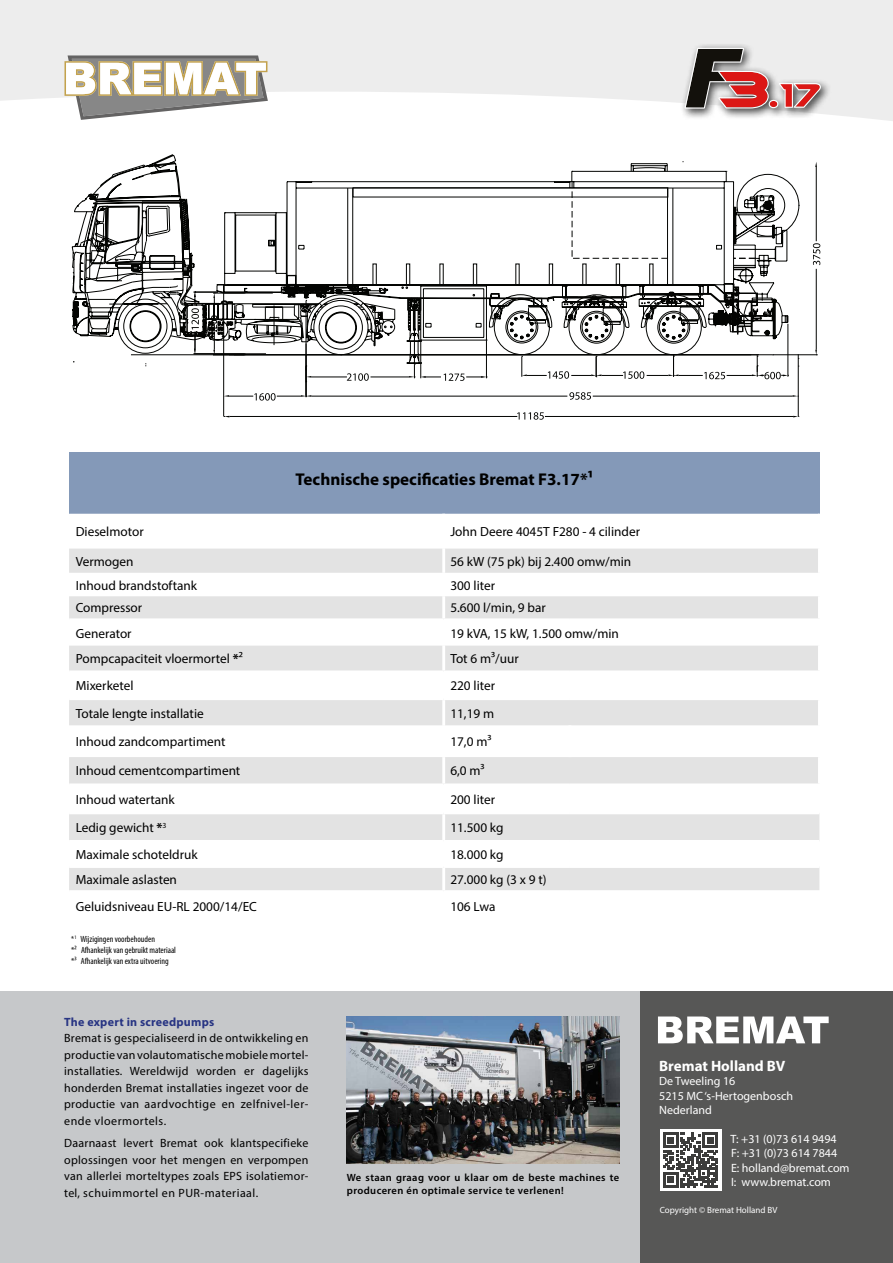
<style>
.page{position:relative;width:893px;height:1263px;background:#fff}
.page>*{position:absolute;margin:0;border:0;box-sizing:border-box;transform-origin:0 0}
.t1{font:700 17.1px "Myriad Pro";color:#000}
.t2{font:700 15px "Myriad Pro";color:#fff}
.t3{font:13.35px "Myriad Pro";color:#000}
.t4{font:12px/16.5px "Myriad Pro";letter-spacing:.04em;color:#000;text-align:justify}
.t5{font:12px/14.4px "Myriad Pro";color:#fff}
.t6{font:700 12px "Myriad Pro";letter-spacing:.02em;color:#283583}
.t7{font:600 10.5px/12.6px "Myriad Pro";letter-spacing:.04em;color:#000}
.t8{font:condensed 9px/10.8px "Myriad Pro";color:#000}
.t9{font:9px "Myriad Pro";color:#fff}
.s1{font-weight:700}
</style>
<div class="page">
<svg style="left:0;top:0;width:893px;height:121px;fill:#ededed"></svg>
<div style="left:69px;top:452px;width:750px;height:62px;background:#8499b8"></div>
<svg style="left:69px;top:548px;width:749px;height:98px"></svg>
<div style="left:69px;top:549px;width:749px;height:24px;background:#e3e3e3"></div>
<div style="left:69px;top:596px;width:749px;height:22px;background:#e3e3e3"></div>
<div style="left:69px;top:646px;width:749px;height:24px;background:#e3e3e3"></div>
<div style="left:69px;top:700px;width:749px;height:25px;background:#e3e3e3"></div>
<div style="left:69px;top:757px;width:749px;height:26px;background:#e3e3e3"></div>
<hr style="left:442px;top:514px;width:3px;height:35px;background:#fff">
<hr style="left:442px;top:549px;width:3px;height:24px;background:#fff">
<hr style="left:442px;top:573px;width:3px;height:23px;background:#fff">
<hr style="left:442px;top:596px;width:3px;height:22px;background:#fff">
<hr style="left:69px;top:618px;width:375px;height:3px;background:#fff">
<hr style="left:444px;top:618px;width:126px;height:3px;background:#fff">
<hr style="left:442px;top:621px;width:3px;height:25px;background:#fff">
<hr style="left:570px;top:618px;width:251px;height:3px;background:#fff">
<hr style="left:442px;top:646px;width:3px;height:24px;background:#fff">
<hr style="left:442px;top:700px;width:3px;height:25px;background:#fff">
<hr style="left:442px;top:757px;width:3px;height:26px;background:#fff">
<svg style="left:799px;top:167px;width:19px;height:200px"></svg>
<svg style="left:813px;top:243px;width:7px;height:22px"></svg>
<svg style="left:72px;top:161px;width:727px;height:259px"></svg>
<div style="left:680px;top:43px;width:152px;height:77px;background:#000;opacity:.75"></div>
<svg style="left:685px;top:48px;width:136px;height:61px;background:#b28d8c"></svg>
<svg style="left:64px;top:55px;width:204px;height:65px"></svg>
<div style="left:0;top:992px;width:893px;height:271px;background:#c6c8ca"></div>
<div style="left:641px;top:992px;width:252px;height:271px;background:#575756"></div>
<svg style="left:658px;top:1016px;width:171px;height:27px"></svg>
<div style="left:660px;top:1129px;width:61px;height:62px;background:#fff"></div>
<svg style="left:663px;top:1132px;width:55px;height:55px"></svg>
<hr style="left:703px;top:1132px;width:15px;height:3px;background:#3c3c3b">
<img style="left:347px;top:1016px;width:272px;height:147px">
<svg style="left:68px;top:814px;width:751px;height:190px"></svg>
<p class="t1" style="left:296px;top:468px;width:299px">Technische specificaties Bremat F3.17*¹</p>
<p class="t3" style="left:76px;top:523px;width:69px">Dieselmotor</p>
<p class="t3" style="left:450px;top:523px;width:191px">John Deere 4045T F280 - 4 cilinder</p>
<p class="t3" style="left:76px;top:553px;width:59px">Vermogen</p>
<p class="t3" style="left:450px;top:553px;width:182px">56 kW (75 pk) bij 2.400 omw/min</p>
<p class="t3" style="left:76px;top:577px;width:123px">Inhoud brandstoftank</p>
<p class="t3" style="left:450px;top:577px;width:46px">300 liter</p>
<p class="t3" style="left:76px;top:600px;width:68px">Compressor</p>
<p class="t3" style="left:450px;top:600px;width:97px">5.600 l/min, 9 bar</p>
<p class="t3" style="left:76px;top:626px;width:57px">Generator</p>
<p class="t3" style="left:450px;top:626px;width:170px">19 kVA, 15 kW, 1.500 omw/min</p>
<p class="t3" style="left:76px;top:650px;width:169px">Pompcapaciteit vloermortel <span class="s1">*</span>²</p>
<p class="t3" style="left:450px;top:650px;width:70px">Tot 6 m³/uur</p>
<p class="t3" style="left:76px;top:677px;width:59px">Mixerketel</p>
<p class="t3" style="left:450px;top:677px;width:46px">220 liter</p>
<p class="t3" style="left:76px;top:705px;width:130px">Totale lengte installatie</p>
<p class="t3" style="left:450px;top:705px;width:45px">11,19 m</p>
<p class="t3" style="left:76px;top:733px;width:151px">Inhoud zandcompartiment</p>
<p class="t3" style="left:450px;top:733px;width:43px">17,0 m³</p>
<p class="t3" style="left:76px;top:762px;width:166px">Inhoud cementcompartiment</p>
<p class="t3" style="left:450px;top:762px;width:36px">6,0 m³</p>
<p class="t3" style="left:76px;top:791px;width:101px">Inhoud watertank</p>
<p class="t3" style="left:450px;top:791px;width:46px">200 liter</p>
<p class="t3" style="left:76px;top:819px;width:92px">Ledig gewicht <span class="s1">*</span><sup>3</sup></p>
<p class="t3" style="left:450px;top:819px;width:55px">11.500 kg</p>
<p class="t3" style="left:76px;top:846px;width:123px">Maximale schoteldruk</p>
<p class="t3" style="left:450px;top:846px;width:55px">18.000 kg</p>
<p class="t3" style="left:76px;top:871px;width:103px">Maximale aslasten</p>
<p class="t3" style="left:450px;top:871px;width:98px">27.000 kg (3 x 9 t)</p>
<p class="t3" style="left:76px;top:898px;width:183px">Geluidsniveau EU-RL 2000/14/EC</p>
<p class="t3" style="left:450px;top:898px;width:47px">106 Lwa</p>
<p class="t8" style="left:71px;top:934px;width:106px">*<sup>1</sup> Wijzigingen voorbehouden<br>*² Afhankelijk van gebruikt materiaal *³ Afhankelijk van extra uitvoering</p>
<p class="t6" style="left:64px;top:1014px;width:152px">The expert in screedpumps</p>
<p class="t4" style="left:64px;top:1029px;width:246px">Bremat is gespecialiseerd in de ontwikkeling en productie van volautomatische mobiele mortel&shy;installaties. Wereldwijd worden er dagelijks honderden Bremat installaties ingezet voor de productie van aardvochtige en zelfnivel-ler&shy;ende vloermortels.</p>
<p class="t4" style="left:64px;top:1134px;width:246px">Daarnaast levert Bremat ook klantspecifieke oplossingen voor het mengen en verpompen van allerlei morteltypes zoals EPS isolatiemor&shy;tel, schuimmortel en PUR-materiaal.</p>
<p class="t7" style="left:347px;top:1171px;width:274px">We staan graag voor u klaar om de beste machines te produceren én optimale service te verlenen!</p>
<p class="t2" style="left:659px;top:1056px;width:128px">Bremat Holland BV</p>
<p class="t5" style="left:659px;top:1074px;width:135px">De Tweeling 16<br>5215 MC ‘s-Hertogenbosch<br>Nederland</p>
<p class="t5" style="left:730px;top:1131px;width:121px">T: +31 (0)73 614 9494<br>F: +31 (0)73 614 7844<br>E: holland@bremat.com<br>I: www.bremat.com</p>
<p class="t9" style="left:660px;top:1204px;width:119px">Copyright © Bremat Holland BV</p>
</div>
